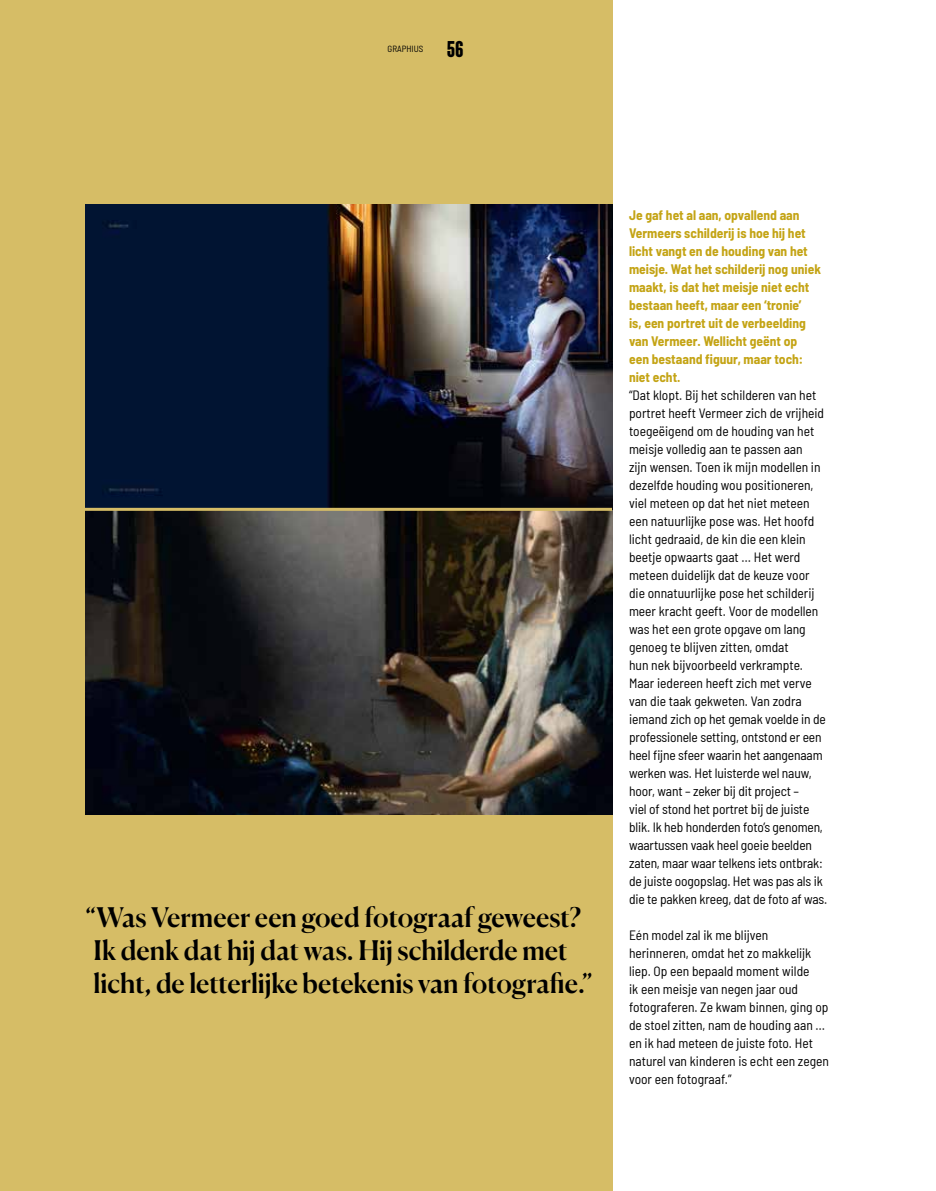
<style>
.page{position:relative;width:936px;height:1191px;background:#fff}
.page>*{position:absolute;margin:0;border:0;box-sizing:border-box;transform-origin:0 0}
.t1{font:500 27px/33px "Canela";letter-spacing:-.005em;color:#000}
.t2{font:21px "Tabloid Press JNL";color:#000}
.t3{font:semi-condensed 13.5px/18px "Barlow";color:#000}
.t4{font:700 semi-condensed 13.5px/18px "Barlow";color:#c4a415}
.t5{font:semi-condensed 9px "Barlow";color:#000}
</style>
<div class="page">
<div style="left:0;top:0;width:612px;height:1191px;background:#d6bd66"></div>
<img style="left:85px;top:204px;width:527px;height:610px">
<hr style="left:68px;top:508px;width:544px;height:3px;background:#d6bd66">
<p class="t5" style="left:387px;top:42px;width:37px">GRAPHIUS</p>
<h2 class="t2" style="left:446px;top:37px;width:18px">56</h2>
<h1 class="t1" style="left:94px;top:898px;width:501px;text-indent:-9px">“Was Vermeer een goed fotograaf geweest?<br>Ik denk dat hij dat was. Hij schilderde met licht, de letterlijke betekenis van fotografie.”</h1>
<p class="t4" style="left:629px;top:205px;width:193px">Je gaf het al aan, opvallend aan<br>Vermeers schilderij is hoe hij het licht vangt en de houding van het meisje. Wat het schilderij nog uniek maakt, is dat het meisje niet echt bestaan heeft, maar een ‘tronie’<br>is, een portret uit de verbeelding van Vermeer. Wellicht geënt op<br>een bestaand figuur, maar toch: niet echt.</p>
<p class="t3" style="left:629px;top:385px;width:200px">“Dat klopt. Bij het schilderen van het portret heeft Vermeer zich de vrijheid toegeëigend om de houding van het meisje volledig aan te passen aan<br>zijn wensen. Toen ik mijn modellen in dezelfde houding wou positioneren, viel meteen op dat het niet meteen een natuurlijke pose was. Het hoofd licht gedraaid, de kin die een klein beetje opwaarts gaat … Het werd meteen duidelijk dat de keuze voor die onnatuurlijke pose het schilderij meer kracht geeft. Voor de modellen was het een grote opgave om lang genoeg te blijven zitten, omdat<br>hun nek bijvoorbeeld verkrampte.<br>Maar iedereen heeft zich met verve van die taak gekweten. Van zodra iemand zich op het gemak voelde in de professionele setting, ontstond er een heel fijne sfeer waarin het aangenaam werken was. Het luisterde wel nauw, hoor, want – zeker bij dit project –<br>viel of stond het portret bij de juiste blik. Ik heb honderden foto’s genomen, waartussen vaak heel goeie beelden zaten, maar waar telkens iets ontbrak: de juiste oogopslag. Het was pas als ik die te pakken kreeg, dat de foto af was.</p>
<p class="t3" style="left:629px;top:925px;width:201px">Eén model zal ik me blijven herinneren, omdat het zo makkelijk liep. Op een bepaald moment wilde<br>ik een meisje van negen jaar oud fotograferen. Ze kwam binnen, ging op de stoel zitten, nam de houding aan … en ik had meteen de juiste foto. Het naturel van kinderen is echt een zegen voor een fotograaf.”</p>
</div>
